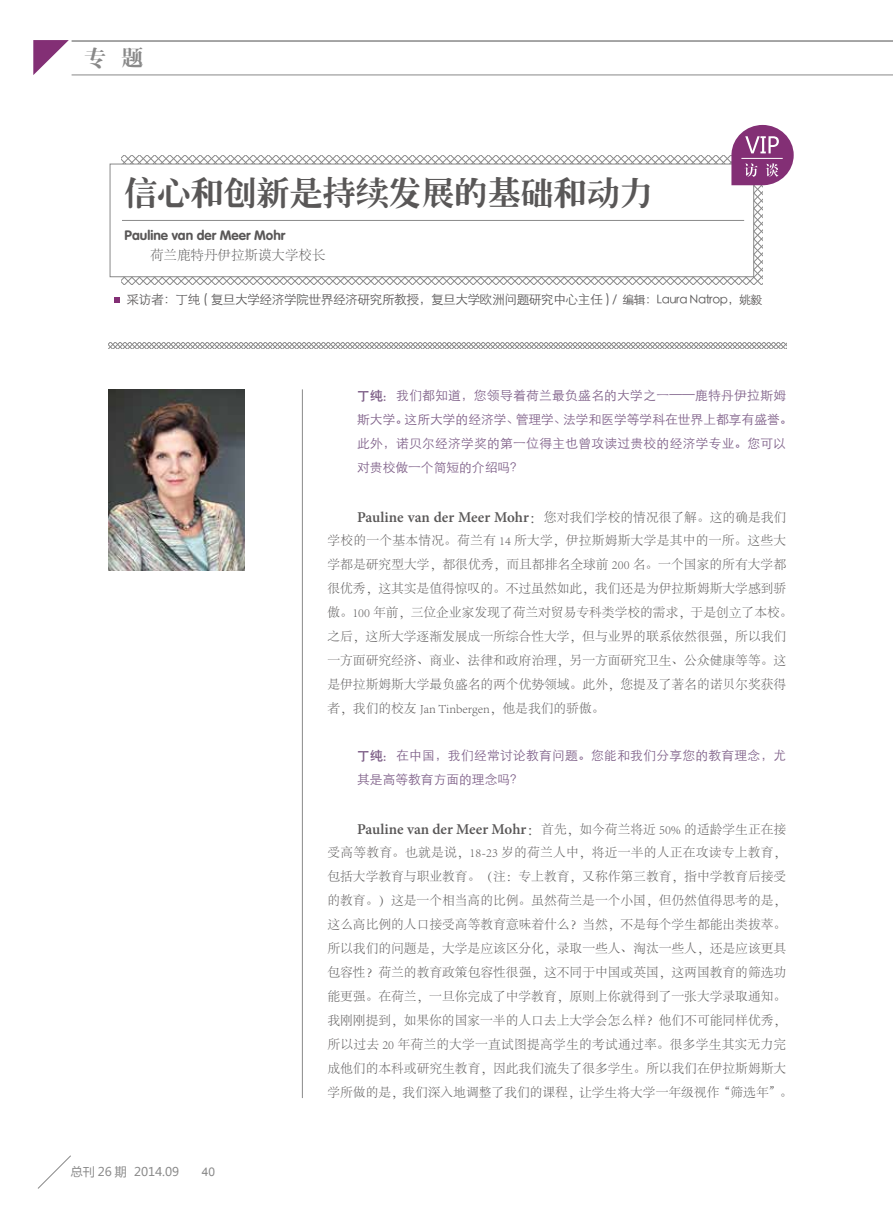
<style>
.page{position:relative;width:893px;height:1212px;background:#fff}
.page>*{position:absolute;margin:0;border:0;box-sizing:border-box;transform-origin:0 0}
.t1{font:33px "CT Lao Song SJ";color:#595757}
.t2{font:22.5px "FZDBSJW GB1 0";color:#898989}
.t3{font:600 15px "Minion Pro";color:#595757}
.t4{font:13.5px "FZY4 JW GB1 0";color:#595757}
.t5{font:300 13.5px "Adobe Song Std";color:#595757}
.t6{font:300 12.75px/24px "Adobe Song Std";color:#595757}
.t7{font:300 12.75px/24px "ST Heiti SC";letter-spacing:.02em;color:#7e5f88}
.t8{font:300 12.75px "ST Heiti SC";letter-spacing:-.04em;color:#595757}
.t9{font:12px "Microsoft Ya Hei";color:#898989}
.t10{font:12px "Arial";color:#898989}
.s1{font-size:12px}
.s2{font-family:"CT Cu Hei SJ";font-weight:400}
.s3{font-family:"Adobe Song Std";font-weight:300}
.s4{font-family:"Adobe Song Std";font-weight:300;font-size:12.75px}
</style>
<div class="page">
<hr style="left:72px;top:40px;width:821px;height:2px;background:#898989">
<hr style="left:72px;top:75px;width:821px;height:1px;background:#898989">
<svg style="left:33px;top:40px;width:36px;height:35px"></svg>
<svg style="left:37px;top:1155px;width:34px;height:34px"></svg>
<hr style="left:302px;top:389px;width:1px;height:709px;background:#898989">
<svg style="left:122px;top:125px;width:672px;height:160px"></svg>
<svg style="left:109px;top:343px;width:677px;height:5px"></svg>
<img style="left:109px;top:389px;width:135px;height:181px">
<svg style="left:114px;top:297px;width:6px;height:6px"></svg>
<h2 class="t2" style="left:84px;top:46px;width:61px">专 题</h2>
<h1 class="t1" style="left:125px;top:176px;width:529px">信心和创新是持续发展的基础和动力</h1>
<p class="t4" style="left:125px;top:227px;width:162px">Pauline van der Meer Mohr</p>
<p class="t5" style="left:150px;top:247px;width:177px">荷兰鹿特丹伊拉斯谟大学校长</p>
<p class="t8" style="left:127px;top:288px;width:637px">采访者：丁纯 ( 复旦大学经济学院世界经济研究所教授，复旦大学欧洲问题研究中心主任 ) <span class="s1">/ 编辑：Laura Natrop，姚毅</span></p>
<p class="t9" style="left:71px;top:1163px;width:110px">总刊 26 期 2014.09</p>
<p class="t10" style="left:202px;top:1163px;width:15px">40</p>
<p class="t7" style="left:357px;top:382px;width:437px"><span class="s2">丁纯：</span>我们都知道，您领导着荷兰最负盛名的大学之一——鹿特丹伊拉斯姆斯大学。这所大学的经济学、管理学、法学和医学等学科在世界上都享有盛誉。此外，诺贝尔经济学奖的第一位得主也曾攻读过贵校的经济学专业。您可以对贵校做一个简短的介绍吗？</p>
<p class="t3" style="left:357px;top:507px;width:431px">Pauline van der Meer Mohr<span class="s3">：</span><span class="s4">您对我们学校的情况很了解。这的确是我们</span></p>
<p class="t6" style="left:327px;top:528px;width:467px">学校的一个基本情况。荷兰有 14 所大学，伊拉斯姆斯大学是其中的一所。这些大学都是研究型大学，都很优秀，而且都排名全球前 200 名。一个国家的所有大学都很优秀，这其实是值得惊叹的。不过虽然如此，我们还是为伊拉斯姆斯大学感到骄傲。100 年前，三位企业家发现了荷兰对贸易专科类学校的需求，于是创立了本校。之后，这所大学逐渐发展成一所综合性大学，但与业界的联系依然很强，所以我们一方面研究经济、商业、法律和政府治理，另一方面研究卫生、公众健康等等。这是伊拉斯姆斯大学最负盛名的两个优势领域。此外，您提及了著名的诺贝尔奖获得者，我们的校友 Jan Tinbergen，他是我们的骄傲。</p>
<p class="t7" style="left:357px;top:742px;width:430px"><span class="s2">丁纯：</span>在中国，我们经常讨论教育问题。您能和我们分享您的教育理念，尤其是高等教育方面的理念吗？</p>
<p class="t3" style="left:357px;top:819px;width:431px">Pauline van der Meer Mohr<span class="s3">：</span><span class="s4">首先，如今荷兰将近 50% 的适龄学生正在接</span></p>
<p class="t6" style="left:327px;top:840px;width:467px">受高等教育。也就是说，18-23 岁的荷兰人中，将近一半的人正在攻读专上教育，包括大学教育与职业教育。（注：专上教育，又称作第三教育，指中学教育后接受的教育。）这是一个相当高的比例。虽然荷兰是一个小国，但仍然值得思考的是，这么高比例的人口接受高等教育意味着什么？当然，不是每个学生都能出类拔萃。所以我们的问题是，大学是应该区分化，录取一些人、淘汰一些人，还是应该更具包容性？荷兰的教育政策包容性很强，这不同于中国或英国，这两国教育的筛选功能更强。在荷兰，一旦你完成了中学教育，原则上你就得到了一张大学录取通知。我刚刚提到，如果你的国家一半的人口去上大学会怎么样？他们不可能同样优秀，所以过去 20 年荷兰的大学一直试图提高学生的考试通过率。很多学生其实无力完成他们的本科或研究生教育，因此我们流失了很多学生。所以我们在伊拉斯姆斯大学所做的是，我们深入地调整了我们的课程，让学生将大学一年级视作“筛选年”。</p>
</div>
